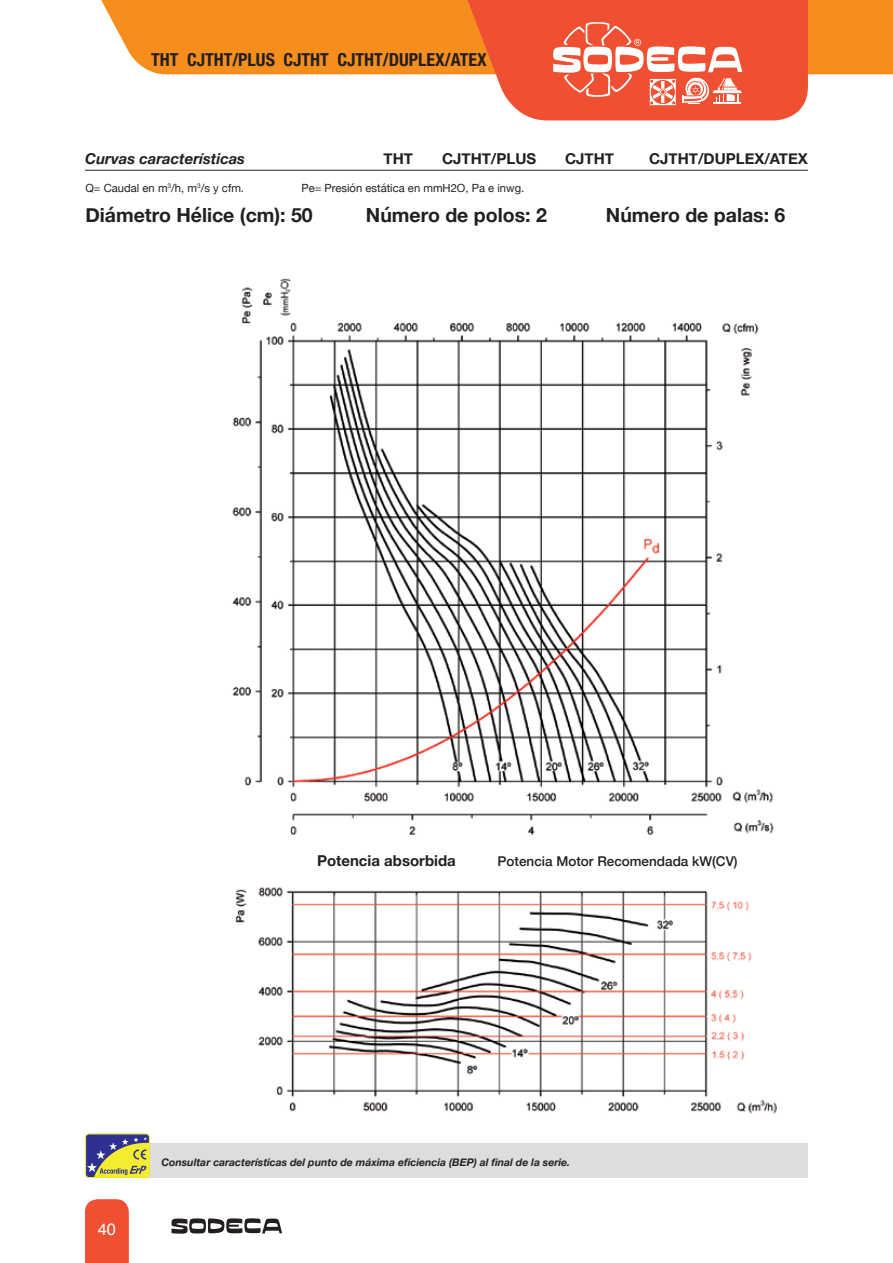
<style>
.page{position:relative;width:893px;height:1263px;background:#fff}
.page>*{position:absolute;margin:0;border:0;box-sizing:border-box;transform-origin:0 0}
.Titol_Grafica_THT{font:700 19.5px "Helvetica Neue";color:#231f20}
.t1{font:700 condensed 18px "Helvetica Neue";color:#231f20}
.t2{font:16.5px "Helvetica";color:#fff}
.SUBTITOL{font:700 15px "Helvetica Neue";color:#231f20}
.SUBTITOL-2{font:italic 700 15px "Helvetica Neue";color:#231f20}
.TEXT_SUBTITOL8PT{font:700 15px "Helvetica Neue";color:#231f20}
.TEXT_SUBTITOL8PT-2{font:500 13.5px "Helvetica Neue";color:#231f20}
.TEXT_SUBTITOL8PT-3{font:11.25px "Helvetica Neue";color:#231f20}
.TEXT_SUBTITOL8PT-4{font:italic 700 10.5px "Helvetica Neue";color:#231f20}
</style>
<div class="page">
<div style="left:85px;top:1199px;width:44px;height:64px;background:#ef5032"></div>
<svg style="left:171px;top:1218px;width:111px;height:16px"></svg>
<div style="left:101px;top:0;width:792px;height:74px;background:#f68e1e"></div>
<svg style="left:456px;top:0;width:352px;height:120px;background:#f17053"></svg>
<img style="left:232px;top:278px;width:545px;height:836px">
<hr style="left:85px;top:170px;width:723px;height:1px;background:#231f20">
<div style="left:138px;top:1143px;width:670px;height:34px;background:#dcdddf"></div>
<div style="left:86px;top:1134px;width:63px;height:43px;background:#2e3092;border-radius:3px"></div>
<div style="left:85px;top:1133px;width:65px;height:45px;border:1px solid #f4ed2f;border-radius:3px"></div>
<svg style="left:87px;top:1137px;width:62px;height:40px"></svg>
<p class="t1" style="left:151px;top:49px;width:337px">THT CJTHT/PLUS CJTHT CJTHT/DUPLEX/ATEX</p>
<p class="SUBTITOL-2" style="left:85px;top:147px;width:162px">Curvas características</p>
<p class="SUBTITOL" style="left:384px;top:147px;width:31px">THT</p>
<p class="SUBTITOL" style="left:442px;top:147px;width:96px">CJTHT/PLUS</p>
<p class="SUBTITOL" style="left:565px;top:147px;width:50px">CJTHT</p>
<p class="SUBTITOL" style="left:649px;top:147px;width:160px">CJTHT/DUPLEX/ATEX</p>
<p class="TEXT_SUBTITOL8PT-3" style="left:85px;top:180px;width:160px">Q= Caudal en m<sup>3</sup>/h, m<sup>3</sup>/s y cfm.</p>
<p class="TEXT_SUBTITOL8PT-3" style="left:301px;top:180px;width:224px">Pe= Presión estática en mmH2O, Pa e inwg.</p>
<p class="Titol_Grafica_THT" style="left:85px;top:200px;width:229px">Diámetro Hélice (cm): 50</p>
<p class="Titol_Grafica_THT" style="left:366px;top:200px;width:182px">Número de polos: 2</p>
<p class="Titol_Grafica_THT" style="left:606px;top:200px;width:181px">Número de palas: 6</p>
<p class="TEXT_SUBTITOL8PT" style="left:317px;top:848px;width:140px">Potencia absorbida</p>
<p class="TEXT_SUBTITOL8PT-2" style="left:498px;top:850px;width:242px">Potencia Motor Recomendada kW(CV)</p>
<h3 class="t2" style="left:98px;top:1216px;width:20px">40</h3>
<p class="TEXT_SUBTITOL8PT-4" style="left:161px;top:1154px;width:410px">Consultar características del punto de máxima eficiencia (BEP) al final de la serie.</p>
</div>
